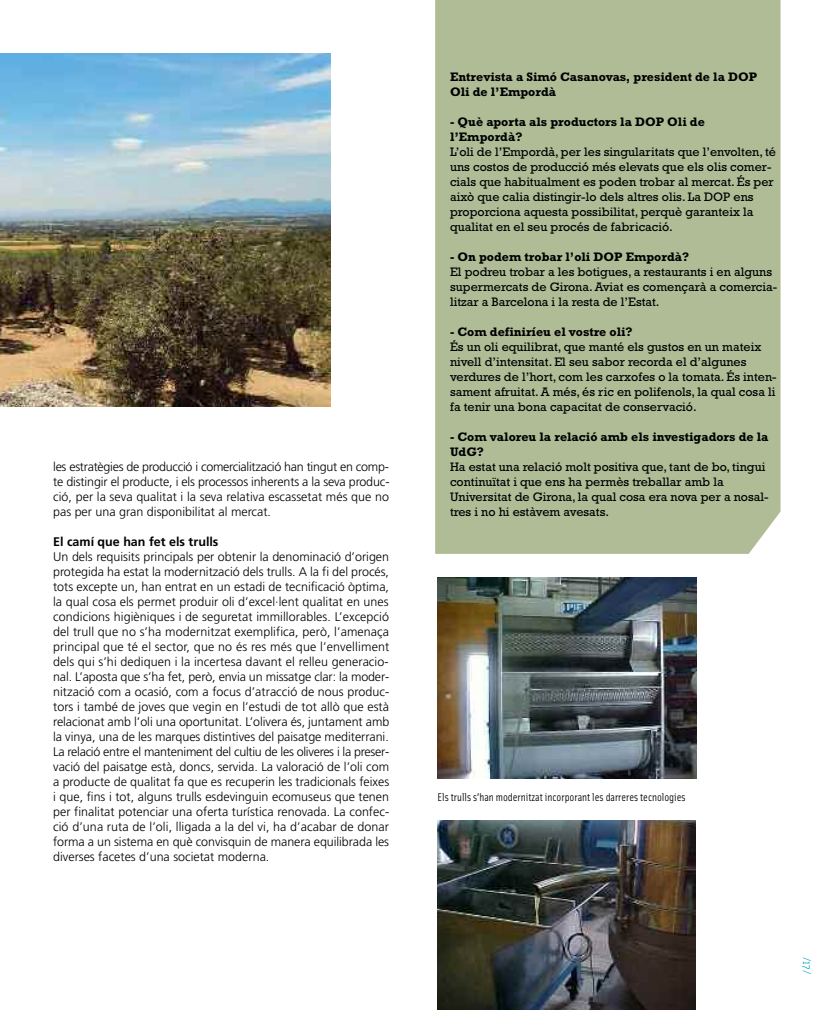
<style>
.page{position:relative;width:833px;height:1010px;background:#fff}
.page>*{position:absolute;margin:0;border:0;box-sizing:border-box;transform-origin:0 0}
.t1{font:300 12.5px/15px "Frutiger LT";color:#000;text-align:justify}
.t2{font:12.5px/15px "Rockwell";color:#000}
.t3{font:700 12.5px/15px "Rockwell";color:#000}
.t4{font:700 12.5px "Frutiger LT";color:#000}
.t5{font:11.25px "Solex";color:#000}
.t6{font:11.25px "Solex";color:#02a0c6}
</style>
<div class="page">
<div style="left:435px;top:0;width:345px;height:554px;background:#afbc96"></div>
<img style="left:0;top:53px;width:330px;height:354px">
<img style="left:437px;top:577px;width:259px;height:202px">
<img style="left:437px;top:821px;width:259px;height:189px">
<p class="t1" style="left:53px;top:460px;width:338px">les estratègies de producció i comercialització han tingut en comp&shy;te distingir el producte, i els processos inherents a la seva produc&shy;ció, per la seva qualitat i la seva relativa escassetat més que no pas per una gran disponibilitat al mercat.</p>
<p class="t4" style="left:53px;top:537px;width:167px">El camí que han fet els trulls</p>
<p class="t1" style="left:53px;top:550px;width:338px">Un dels requisits principals per obtenir la denominació d’origen protegida ha estat la modernització dels trulls. A la fi del procés, tots excepte un, han entrat en un estadi de tecnificació òptima, la qual cosa els permet produir oli d’excel·lent qualitat en unes condicions higièniques i de seguretat immillorables. L’excepció del trull que no s’ha modernitzat exemplifica, però, l’amenaça principal que té el sector, que no és res més que l’envelliment dels qui s’hi dediquen i la incertesa davant el relleu generacio&shy;nal. L’aposta que s’ha fet, però, envia un missatge clar: la moder&shy;nització com a ocasió, com a focus d’atracció de nous produc&shy;tors i també de joves que vegin en l’estudi de tot allò que està relacionat amb l’oli una oportunitat. L’olivera és, juntament amb la vinya, una de les marques distintives del paisatge mediterrani.<br>La relació entre el manteniment del cultiu de les oliveres i la preser&shy;vació del paisatge està, doncs, servida. La valoració de l’oli com a producte de qualitat fa que es recuperin les tradicionals feixes i que, fins i tot, alguns trulls esdevinguin ecomuseus que tenen per finalitat potenciar una oferta turística renovada. La confec&shy;ció d’una ruta de l’oli, lligada a la del vi, ha d’acabar de donar forma a un sistema en què convisquin de manera equilibrada les diverses facetes d’una societat moderna.</p>
<p class="t3" style="left:450px;top:69px;width:308px">Entrevista a Simó Casanovas, president de la DOP<br>Oli de l’Empordà</p>
<p class="t3" style="left:450px;top:114px;width:256px">- Què aporta als productors la DOP Oli de l’Empordà?</p>
<p class="t2" style="left:450px;top:144px;width:327px">L’oli de l’Empordà, per les singularitats que l’envolten, té uns costos de producció més elevats que els olis comer&shy;cials que habitualment es poden trobar al mercat. És per això que calia distingir-lo dels altres olis. La DOP ens proporciona aquesta possibilitat, perquè garanteix la qualitat en el seu procés de fabricació.</p>
<p class="t3" style="left:450px;top:249px;width:240px">- On podem trobar l’oli DOP Empordà?</p>
<p class="t2" style="left:450px;top:264px;width:328px">El podreu trobar a les botigues, a restaurants i en alguns supermercats de Girona. Aviat es començarà a comercia&shy;litzar a Barcelona i la resta de l’Estat.</p>
<p class="t3" style="left:450px;top:324px;width:184px">- Com definiríeu el vostre oli?</p>
<p class="t2" style="left:450px;top:339px;width:328px">És un oli equilibrat, que manté els gustos en un mateix nivell d’intensitat. El seu sabor recorda el d’algunes verdures de l’hort, com les carxofes o la tomata. És inten&shy;sament afruitat. A més, és ric en polifenols, la qual cosa li fa tenir una bona capacitat de conservació.</p>
<p class="t3" style="left:450px;top:429px;width:320px">- Com valoreu la relació amb els investigadors de la<br>UdG?</p>
<p class="t2" style="left:450px;top:459px;width:320px">Ha estat una relació molt positiva que, tant de bo, tingui continuïtat i que ens ha permès treballar amb la Universitat de Girona, la qual cosa era nova per a nosal&shy;tres i no hi estàvem avesats.</p>
<p class="t5" style="left:437px;top:790px;width:250px">Els trulls s’han modernitzat incorporant les darreres tecnologies</p>
<p class="t6" style="left:813px;top:957px;width:19px;rotate:90deg">/17/</p>
</div>
